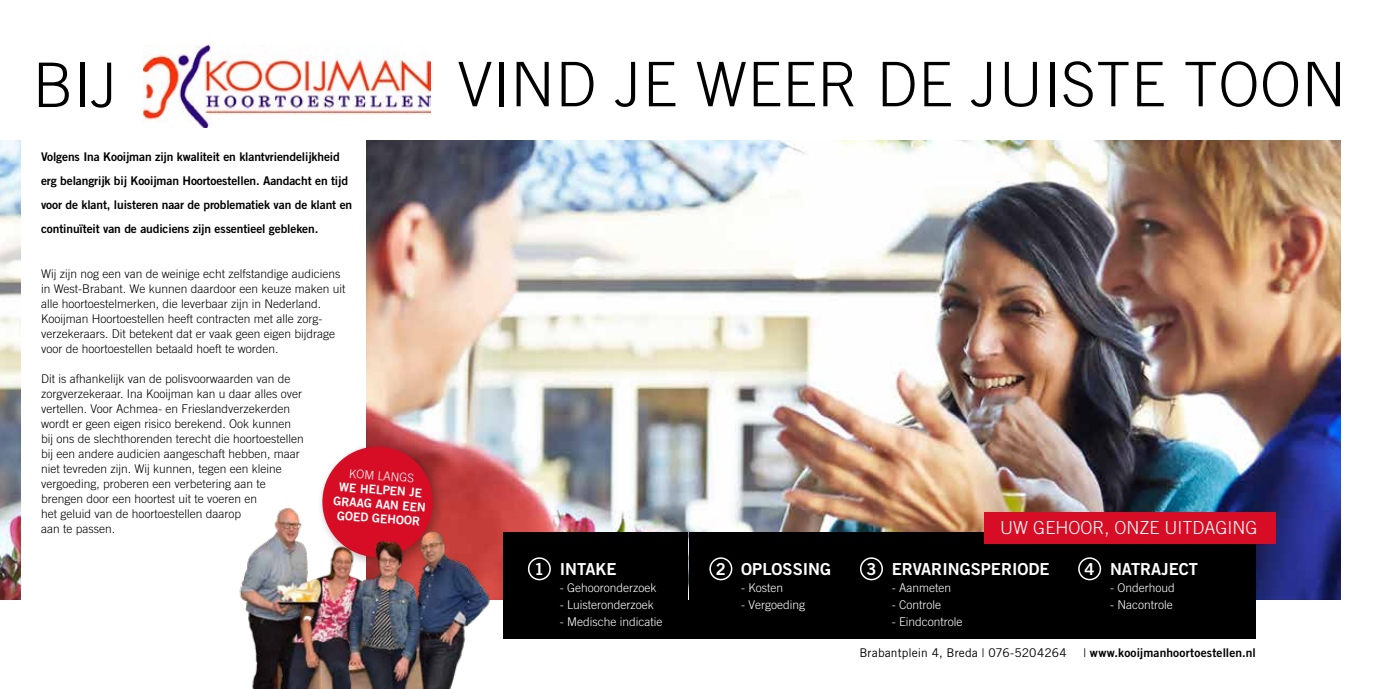
<style>
.page{position:relative;width:1378px;height:689px;background:#fff}
.page>*{position:absolute;margin:0;border:0;box-sizing:border-box;transform-origin:0 0}
.t1{font:300 61.5px "Trade Gothic LT Std";letter-spacing:.01em;color:#000}
.t2{font:300 18px "Trade Gothic LT Std";color:#fff}
.t3{font:16.5px "Trade Gothic LT Std Bd 2";color:#fff}
.t4{font:300 12px/15px "Trade Gothic LT Std";color:#000}
.t5{font:12px/24px "Trade Gothic LT Std Bd 2";letter-spacing:-.01em;color:#000}
.t6{font:300 12px "Trade Gothic LT Std";color:#fff}
.t7{font:12px/14.2px "Trade Gothic LT Std Bd 2";color:#fff;text-align:center}
.t8{font:12px "Trade Gothic LT Std";letter-spacing:.005em;color:#000}
.t9{font:12px "Trade Gothic LT Std Bd 2";letter-spacing:.015em;color:#000}
.s1{font-family:"Trade Gothic LT Std"}
</style>
<div class="page">
<img style="left:0;top:140px;width:21px;height:460px">
<img style="left:366px;top:140px;width:974px;height:460px">
<img style="left:144px;top:45px;width:286px;height:83px">
<div style="left:503px;top:533px;width:186px;height:106px;background:#000"></div>
<div style="left:528px;top:557px;width:23px;height:23px;border:2px solid #fff;border-radius:50%"></div>
<div style="left:316px;top:441px;width:129px;height:128px;background:#000;opacity:.3"></div>
<svg style="left:320px;top:444px;width:115px;height:61px;background:#d33143"></svg>
<img style="left:239px;top:505px;width:279px;height:184px">
<div style="left:689px;top:533px;width:567px;height:106px;background:#000"></div>
<div style="left:984px;top:512px;width:292px;height:32px;background:#d60d25"></div>
<div style="left:709px;top:557px;width:23px;height:23px;border:2px solid #fff;border-radius:50%"></div>
<div style="left:860px;top:557px;width:23px;height:23px;border:2px solid #fff;border-radius:50%"></div>
<div style="left:1078px;top:557px;width:23px;height:23px;border:2px solid #fff;border-radius:50%"></div>
<h1 class="t1" style="left:33px;top:49px;width:87px">BIJ</h1>
<p class="t5" style="left:41px;top:145px;width:313px">Volgens Ina Kooijman zijn kwaliteit en klantvriendelijkheid erg belangrijk bij Kooijman Hoortoestellen. Aandacht en tijd voor de klant, luisteren naar de problematiek van de klant en continuïteit van de audiciens zijn essentieel gebleken.</p>
<p class="t4" style="left:41px;top:266px;width:306px">Wij zijn nog een van de weinige echt zelfstandige audiciens in West-Brabant. We kunnen daardoor een keuze maken uit alle hoortoestelmerken, die leverbaar zijn in Nederland.<br>Kooijman Hoortoestellen heeft contracten met alle zorg&shy;verzekeraars. Dit betekent dat er vaak geen eigen bijdrage voor de hoortoestellen betaald hoeft te worden.</p>
<p class="t4" style="left:41px;top:371px;width:264px">Dit is afhankelijk van de polisvoorwaarden van de zorgverzekeraar. Ina Kooijman kan u daar alles over vertellen. Voor Achmea- en Frieslandverzekerden wordt er geen eigen risico berekend. Ook kunnen bij ons de slechthorenden terecht die hoortoestellen bij een andere audicien aangeschaft hebben, maar niet tevreden zijn. Wij kunnen, tegen een kleine vergoeding, proberen een verbetering aan te brengen door een hoortest uit te voeren en<br>het geluid van de hoortoestellen daarop<br>aan te passen.</p>
<p class="t6" style="left:349px;top:466px;width:67px;rotate:4deg">KOM LANGS</p>
<p class="t7" style="left:335px;top:479px;width:94px;rotate:4deg">WE HELPEN JE<br>GRAAG AAN EEN<br>GOED GEHOOR</p>
<h1 class="t1" style="left:458px;top:48px;width:889px">VIND JE WEER DE JUISTE TOON</h1>
<h3 class="t3" style="left:535px;top:559px;width:84px">1 INTAKE</h3>
<p class="t6" style="left:560px;top:581px;width:98px">- Gehooronderzoek</p>
<p class="t6" style="left:560px;top:598px;width:95px">- Luisteronderzoek</p>
<p class="t6" style="left:560px;top:615px;width:104px">- Medische indicatie</p>
<h3 class="t3" style="left:716px;top:559px;width:117px">2 OPLOSSING</h3>
<p class="t6" style="left:741px;top:581px;width:43px">- Kosten</p>
<p class="t6" style="left:741px;top:598px;width:65px">- Vergoeding</p>
<h2 class="t2" style="left:1000px;top:517px;width:259px">UW GEHOOR, ONZE UITDAGING</h2>
<h3 class="t3" style="left:866px;top:559px;width:185px">3 ERVARINGSPERIODE</h3>
<p class="t6" style="left:892px;top:581px;width:61px">- Aanmeten</p>
<p class="t6" style="left:892px;top:598px;width:51px">- Controle</p>
<p class="t6" style="left:892px;top:615px;width:72px">- Eindcontrole</p>
<h3 class="t3" style="left:1084px;top:559px;width:115px">4 NATRAJECT</h3>
<p class="t6" style="left:1110px;top:581px;width:66px">- Onderhoud</p>
<p class="t6" style="left:1110px;top:598px;width:64px">- Nacontrole</p>
<p class="t8" style="left:859px;top:645px;width:209px">Brabantplein 4, Breda | 076-5204264</p>
<p class="t9" style="left:1083px;top:645px;width:174px"><span class="s1">|</span> www.kooijmanhoortoestellen.nl</p>
</div>
